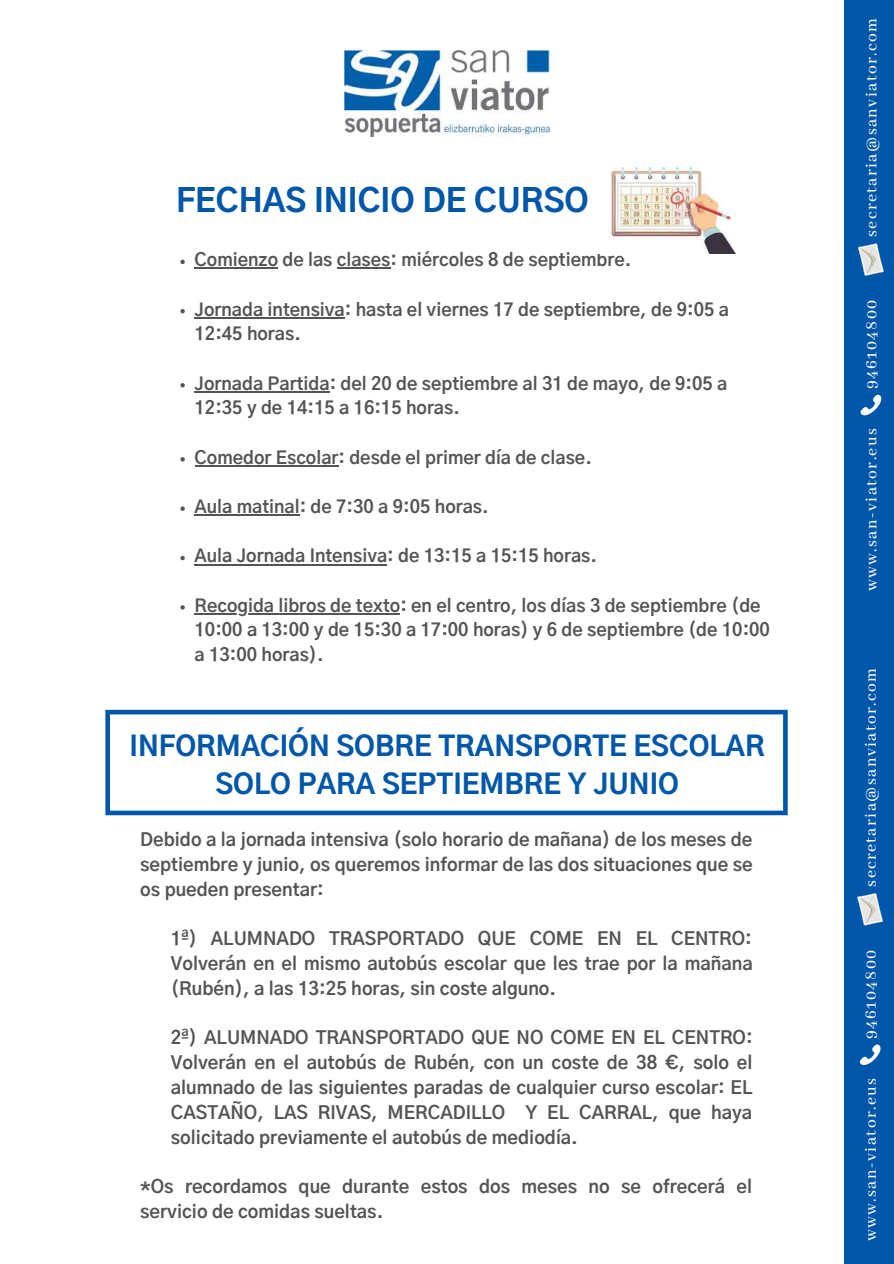
<style>
.page{position:relative;width:894px;height:1264px;background:#fff}
.page>*{position:absolute;margin:0;border:0;box-sizing:border-box;transform-origin:0 0}
.t1{font:800 31.95px "Gothic A1";color:#0057a9}
.t2{font:800 27.45px/38.2px "Gothic A1";color:#0057a9;text-align:center}
.t3{font:700 18px/24.8px "Gothic A1";color:#545454;text-align:justify}
.t4{font:700 17.7px/24.6px "Gothic A1";color:#545454}
.t5{font:500 17.4px "Abhaya Libre";letter-spacing:.08em;color:#fff}
</style>
<div class="page">
<img style="left:344px;top:50px;width:205px;height:87px">
<svg style="left:180px;top:260px;width:5px;height:4px"></svg>
<hr style="left:194px;top:268px;width:84px;height:1px;background:#545454">
<hr style="left:337px;top:268px;width:53px;height:1px;background:#545454">
<svg style="left:180px;top:309px;width:5px;height:4px"></svg>
<hr style="left:194px;top:317px;width:151px;height:1px;background:#545454">
<svg style="left:180px;top:383px;width:5px;height:4px"></svg>
<hr style="left:194px;top:391px;width:135px;height:1px;background:#545454">
<svg style="left:180px;top:457px;width:5px;height:4px"></svg>
<hr style="left:194px;top:465px;width:144px;height:1px;background:#545454">
<svg style="left:180px;top:506px;width:5px;height:5px"></svg>
<hr style="left:194px;top:514px;width:105px;height:2px;background:#545454">
<svg style="left:180px;top:556px;width:5px;height:4px"></svg>
<hr style="left:194px;top:564px;width:193px;height:1px;background:#545454">
<svg style="left:180px;top:605px;width:5px;height:4px"></svg>
<hr style="left:194px;top:613px;width:206px;height:1px;background:#545454">
<svg style="left:105px;top:709px;width:682px;height:106px"></svg>
<div style="left:844px;top:0;width:49px;height:1263px;background:#0057a9"></div>
<svg style="left:859px;top:1044px;width:22px;height:22px"></svg>
<svg style="left:857px;top:893px;width:26px;height:33px"></svg>
<svg style="left:860px;top:394px;width:22px;height:22px"></svg>
<svg style="left:858px;top:243px;width:25px;height:33px"></svg>
<img style="left:609px;top:162px;width:127px;height:92px">
<h1 class="t1" style="left:176px;top:187px;width:414px">FECHAS INICIO DE CURSO</h1>
<p class="t4" style="left:194px;top:249px;width:438px">Comienzo de las clases: miércoles 8 de septiembre.</p>
<p class="t4" style="left:194px;top:298px;width:535px">Jornada intensiva: hasta el viernes 17 de septiembre, de 9:05 a<br>12:45 horas.</p>
<p class="t4" style="left:194px;top:372px;width:534px">Jornada Partida: del 20 de septiembre al 31 de mayo, de 9:05 a<br>12:35 y de 14:15 a 16:15 horas.</p>
<p class="t4" style="left:194px;top:446px;width:398px">Comedor Escolar: desde el primer día de clase.</p>
<p class="t4" style="left:194px;top:495px;width:295px">Aula matinal: de 7:30 a 9:05 horas.</p>
<p class="t4" style="left:194px;top:545px;width:404px">Aula Jornada Intensiva: de 13:15 a 15:15 horas.</p>
<p class="t4" style="left:194px;top:594px;width:576px">Recogida libros de texto: en el centro, los días 3 de septiembre (de<br>10:00 a 13:00 y de 15:30 a 17:00 horas) y 6 de septiembre (de 10:00 a 13:00 horas).</p>
<h2 class="t2" style="left:130px;top:728px;width:636px">INFORMACIÓN SOBRE TRANSPORTE ESCOLAR<br>SOLO PARA SEPTIEMBRE Y JUNIO</h2>
<p class="t3" style="left:140px;top:828px;width:614px">Debido a la jornada intensiva (solo horario de mañana) de los meses de septiembre y junio, os queremos informar de las dos situaciones que se os pueden presentar:</p>
<p class="t3" style="left:171px;top:927px;width:583px">1ª) ALUMNADO TRASPORTADO QUE COME EN EL CENTRO:<br>Volverán en el mismo autobús escolar que les trae por la mañana (Rubén), a las 13:25 horas, sin coste alguno.</p>
<p class="t3" style="left:171px;top:1026px;width:583px">2ª) ALUMNADO TRANSPORTADO QUE NO COME EN EL CENTRO:<br>Volverán en el autobús de Rubén, con un coste de 38 €, solo el alumnado de las siguientes paradas de cualquier curso escolar: EL CASTAÑO, LAS RIVAS, MERCADILLO Y EL CARRAL, que haya solicitado previamente el autobús de mediodía.</p>
<p class="t3" style="left:140px;top:1175px;width:613px">*Os recordamos que durante estos dos meses no se ofrecerá el servicio de comidas sueltas.</p>
<p class="t5" style="left:861px;top:237px;width:220px;rotate:-90deg">secretaria@sanviator.com</p>
<p class="t5" style="left:861px;top:389px;width:91px;rotate:-90deg">946104800</p>
<p class="t5" style="left:861px;top:591px;width:164px;rotate:-90deg">www.san-viator.eus</p>
<p class="t5" style="left:860px;top:886px;width:220px;rotate:-90deg">secretaria@sanviator.com</p>
<p class="t5" style="left:860px;top:1038px;width:91px;rotate:-90deg">946104800</p>
<p class="t5" style="left:860px;top:1241px;width:164px;rotate:-90deg">www.san-viator.eus</p>
</div>
